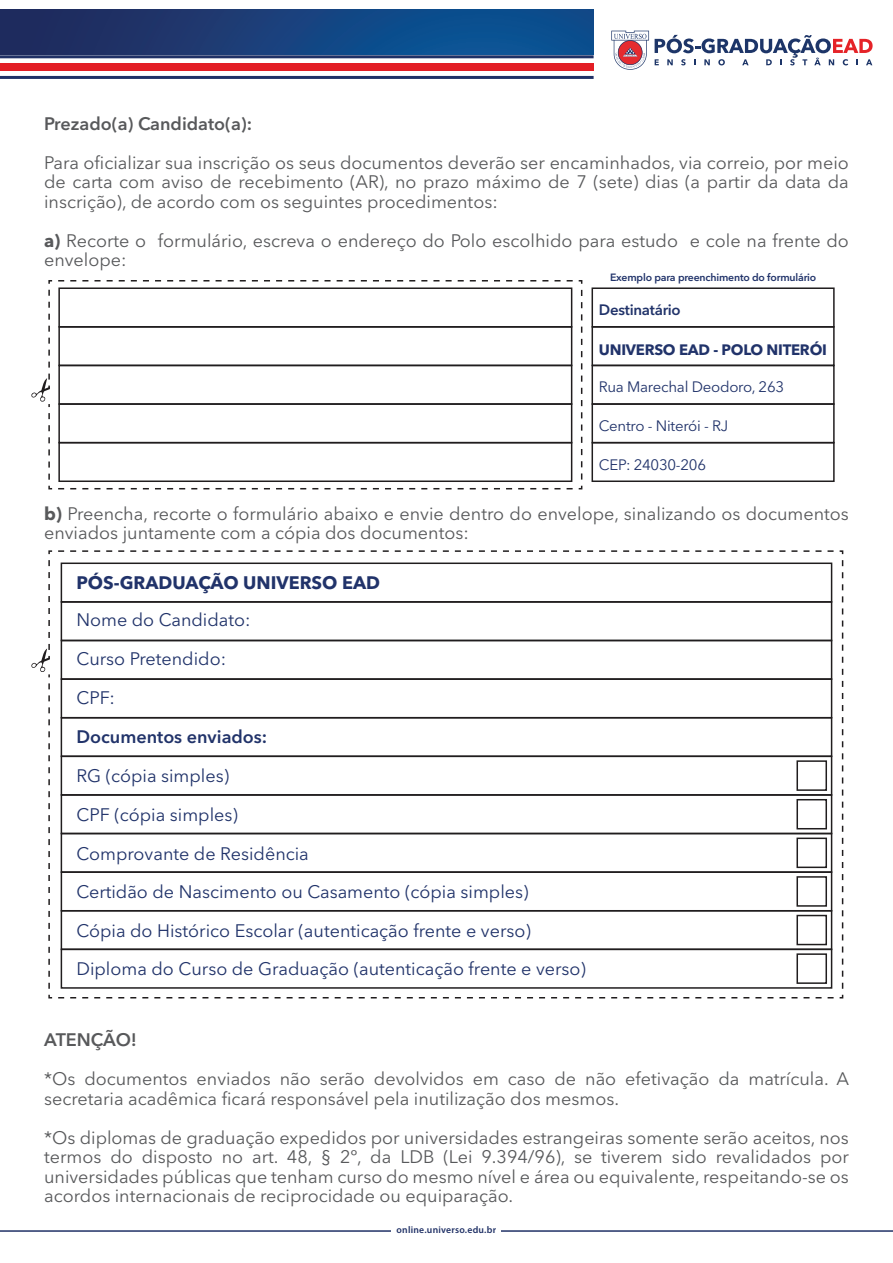
<style>
.page{position:relative;width:893px;height:1263px;background:#fff}
.page>*{position:absolute;margin:0;border:0;box-sizing:border-box;transform-origin:0 0}
.t1{font:18px/19.5px "Avenir Next LT Pro";color:#58595b}
.t2{font:18px/39px "Avenir Next LT Pro";color:#21336a}
.t3{font:600 18px "Avenir Next LT Pro";color:#58595b}
.t4{font:700 18px "Avenir Next LT Pro";color:#21336a}
.t5{font:600 18px "Avenir Next LT Pro";color:#21336a}
.t6{font:15px "Avenir Next LT Pro";letter-spacing:-.015em;color:#21336a}
.t7{font:700 15px "Avenir Next LT Pro";letter-spacing:-.015em;color:#21336a}
.t8{font:600 15px "Avenir Next LT Pro";letter-spacing:-.015em;color:#21336a}
.t9{font:600 10.5px "Avenir Next LT Pro";letter-spacing:-.015em;color:#21336a}
.t10{font:600 9.75px "Myriad Pro";letter-spacing:.025em;color:#203166}
.s1{font-weight:700}
</style>
<div class="page">
<div style="left:0;top:63px;width:594px;height:8px;background:#e31e25"></div>
<hr style="left:0;top:76px;width:594px;height:3px;background:#203166">
<hr style="left:0;top:55px;width:594px;height:3px;background:#203166">
<hr style="left:0;top:1230px;width:893px;height:2px;background:#203166">
<div style="left:391px;top:1226px;width:109px;height:9px;background:#fff"></div>
<div style="left:0;top:10px;width:594px;height:45px;background:linear-gradient(to right,#242a5c,#07579b)"></div>
<svg style="left:611px;top:30px;width:262px;height:40px"></svg>
<hr style="left:0;top:0;width:1px;height:1263px;background:#5d5d5d">
<hr style="left:892px;top:0;width:1px;height:1263px;background:#5d5d5d">
<div style="left:591px;top:287px;width:244px;height:41px;border:2px solid #201d1e"></div>
<div style="left:591px;top:326px;width:244px;height:40px;border:2px solid #201d1e"></div>
<div style="left:591px;top:365px;width:244px;height:40px;border:2px solid #201d1e"></div>
<div style="left:591px;top:403px;width:244px;height:40px;border:2px solid #201d1e"></div>
<div style="left:591px;top:442px;width:244px;height:40px;border:2px solid #201d1e"></div>
<svg style="left:31px;top:280px;width:552px;height:210px"></svg>
<svg style="left:31px;top:550px;width:813px;height:449px"></svg>
<p class="t3" style="left:44px;top:113px;width:210px">Prezado(a) Candidato(a):</p>
<p class="t1" style="left:44px;top:153px;width:806px;text-align:justify">Para oficializar sua inscrição os seus documentos deverão ser encaminhados, via correio, por meio de carta com aviso de recebimento (AR), no prazo máximo de 7 (sete) dias (a partir da data da inscrição), de acordo com os seguintes procedimentos:</p>
<p class="t1" style="left:44px;top:231px;width:806px"><span class="s1">a)</span> Recorte o formulário, escreva o endereço do Polo escolhido para estudo e cole na frente do envelope:</p>
<p class="t9" style="left:610px;top:271px;width:208px">Exemplo para preenchimento do formulário</p>
<p class="t8" style="left:599px;top:300px;width:83px">Destinatário</p>
<p class="t7" style="left:599px;top:341px;width:229px">UNIVERSO EAD - POLO NITERÓI</p>
<p class="t6" style="left:599px;top:378px;width:187px">Rua Marechal Deodoro, 263</p>
<p class="t6" style="left:599px;top:417px;width:131px">Centro - Niterói - RJ</p>
<p class="t6" style="left:599px;top:456px;width:109px">CEP: 24030-206</p>
<p class="t1" style="left:44px;top:504px;width:806px"><span class="s1">b)</span> Preencha, recorte o formulário abaixo e envie dentro do envelope, sinalizando os documentos enviados juntamente com a cópia dos documentos:</p>
<p class="t4" style="left:76px;top:572px;width:305px">PÓS-GRADUAÇÃO UNIVERSO EAD</p>
<p class="t2" style="left:76px;top:600px;width:176px">Nome do Candidato:<br>Curso Pretendido:<br>CPF:</p>
<p class="t5" style="left:76px;top:726px;width:192px">Documentos enviados:</p>
<p class="t2" style="left:76px;top:756px;width:163px">RG (cópia simples)<br>CPF (cópia simples)</p>
<p class="t2" style="left:76px;top:834px;width:234px">Comprovante de Residência</p>
<p class="t2" style="left:76px;top:872px;width:454px">Certidão de Nascimento ou Casamento (cópia simples)</p>
<p class="t2" style="left:76px;top:911px;width:456px">Cópia do Histórico Escolar (autenticação frente e verso)</p>
<p class="t2" style="left:76px;top:949px;width:511px">Diploma do Curso de Graduação (autenticação frente e verso)</p>
<p class="t3" style="left:44px;top:1029px;width:94px">ATENÇÃO!</p>
<p class="t1" style="left:44px;top:1069px;width:807px">*Os documentos enviados não serão devolvidos em caso de não efetivação da matrícula. A secretaria acadêmica ficará responsável pela inutilização dos mesmos.</p>
<p class="t1" style="left:44px;top:1128px;width:806px;text-align:justify">*Os diplomas de graduação expedidos por universidades estrangeiras somente serão aceitos, nos termos do disposto no art. 48, § 2º, da LDB (Lei 9.394/96), se tiverem sido revalidados por universidades públicas que tenham curso do mesmo nível e área ou equivalente, respeitando-se os acordos internacionais de reciprocidade ou equiparação.</p>
<p class="t10" style="left:397px;top:1224px;width:101px">online.universo.edu.br</p>
</div>
